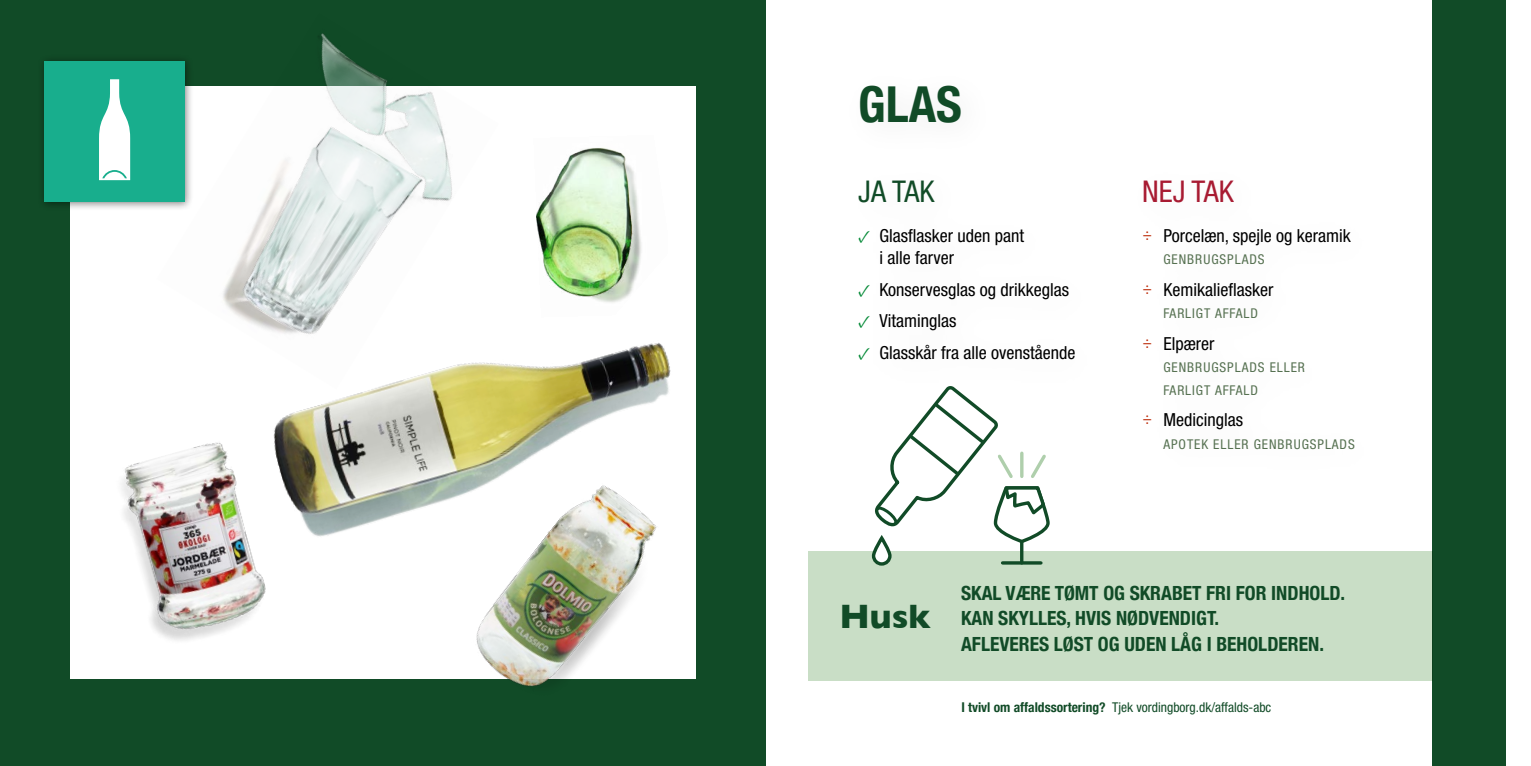
<style>
.page{position:relative;width:1531px;height:766px;background:#fff}
.page>*{position:absolute;margin:0;border:0;box-sizing:border-box;transform-origin:0 0}
.t1{font:700 condensed 49.5px "Helvetica Neue";color:#114b27}
.H1_Husk{font:700 34.5px "Gill Sans";color:#114b27}
.P_Ja_tak_nej_tak{font:condensed 30px "Helvetica Neue LT Std";color:#a81b32}
.P_Ja_tak_nej_tak-2{font:condensed 30px "Helvetica Neue LT Std";color:#114b27}
.H2_efter_husk{font:700 condensed 19.5px "Helvetica Neue";color:#114b27}
.t2{font:condensed 18px/22.5px "Helvetica Neue LT Std";color:#000}
.t3{font:condensed 13.5px/22.5px "Helvetica Neue LT Std";letter-spacing:.07em;color:#567151}
.Brød_lille_i_bund_og_bagside{font:condensed 13.5px "Helvetica Neue LT Std";color:#114b27}
.s1{font-family:"Minion Pro";font-stretch:normal;color:#008834}
.s2{font-family:"Montserrat";font-stretch:normal;color:#bd2d0a}
.s3{font-family:"Helvetica Neue";font-weight:700}
</style>
<div class="page">
<div style="left:0;top:0;width:765px;height:765px;background:#114b27"></div>
<div style="left:70px;top:87px;width:625px;height:592px;background:#fff"></div>
<div style="left:38px;top:54px;width:156px;height:157px;background:#000;opacity:.5"></div>
<div style="left:45px;top:61px;width:140px;height:140px;background:#18ae8d"></div>
<svg style="left:99px;top:79px;width:31px;height:101px"></svg>
<div style="left:1432px;top:0;width:73px;height:765px;background:#114b27"></div>
<div style="left:808px;top:551px;width:624px;height:129px;background:#c9dec6"></div>
<svg style="left:873px;top:538px;width:17px;height:25px"></svg>
<div style="left:872px;top:536px;width:19px;height:29px;border:3px solid #114b27;border-radius:8px"></div>
<hr style="left:1020px;top:542px;width:3px;height:20px;background:#114b27">
<hr style="left:1002px;top:561px;width:39px;height:3px;background:#114b27">
<svg style="left:872px;top:386px;width:178px;height:158px"></svg>
<img style="left:545px;top:148px;width:92px;height:51px">
<img style="left:154px;top:199px;width:542px;height:338px">
<img style="left:157px;top:33px;width:348px;height:362px">
<img style="left:416px;top:423px;width:280px;height:264px">
<img style="left:121px;top:438px;width:155px;height:203px">
<h1 class="t1" style="left:858px;top:63px;width:105px">GLAS</h1>
<p class="P_Ja_tak_nej_tak-2" style="left:858px;top:174px;width:78px">JA TAK</p>
<p class="t2" style="left:879px;top:224px;width:146px;text-indent:-21px"><span class="s1">✓</span> Glasflasker uden pant i alle farver</p>
<p class="t2" style="left:858px;top:278px;width:212px"><span class="s1">✓</span> Konservesglas og drikkeglas</p>
<p class="t2" style="left:858px;top:309px;width:100px"><span class="s1">✓</span> Vitaminglas</p>
<p class="t2" style="left:858px;top:341px;width:219px"><span class="s1">✓</span> Glasskår fra alle ovenstående</p>
<p class="P_Ja_tak_nej_tak" style="left:1142px;top:174px;width:93px">NEJ TAK</p>
<p class="t2" style="left:1142px;top:224px;width:210px"><span class="s2">÷</span> Porcelæn, spejle og keramik</p>
<p class="t3" style="left:1163px;top:248px;width:103px">GENBRUGSPLADS</p>
<p class="t2" style="left:1142px;top:278px;width:133px"><span class="s2">÷</span> Kemikalieflasker</p>
<p class="t3" style="left:1163px;top:302px;width:96px">FARLIGT AFFALD</p>
<p class="t2" style="left:1142px;top:332px;width:74px"><span class="s2">÷</span> Elpærer</p>
<p class="t3" style="left:1163px;top:356px;width:143px">GENBRUGSPLADS ELLER<br>FARLIGT AFFALD</p>
<p class="t2" style="left:1142px;top:408px;width:102px"><span class="s2">÷</span> Medicinglas</p>
<p class="t3" style="left:1163px;top:432px;width:193px">APOTEK ELLER GENBRUGSPLADS</p>
<h1 class="H1_Husk" style="left:839px;top:588px;width:93px">Husk</h1>
<h2 class="H2_efter_husk" style="left:961px;top:576px;width:386px">SKAL VÆRE TØMT OG SKRABET FRI FOR INDHOLD.</h2>
<h2 class="H2_efter_husk" style="left:961px;top:602px;width:260px">KAN SKYLLES, HVIS NØDVENDIGT.</h2>
<h2 class="H2_efter_husk" style="left:961px;top:627px;width:364px">AFLEVERES LØST OG UDEN LÅG I BEHOLDEREN.</h2>
<p class="Brød_lille_i_bund_og_bagside" style="left:961px;top:699px;width:311px"><span class="s3">I tvivl om affaldssortering?</span> Tjek vordingborg.dk/affalds-abc</p>
</div>
